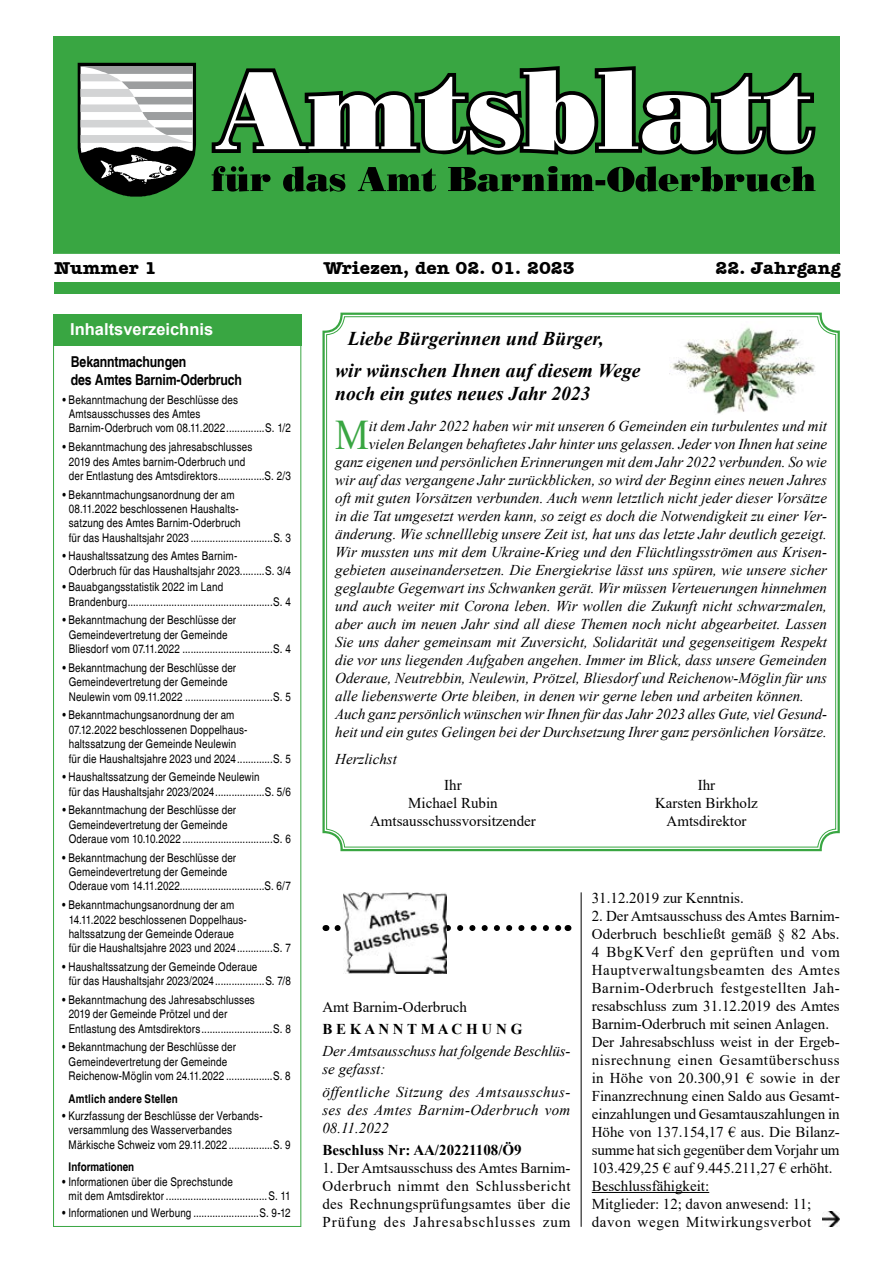
<style>
.page{position:relative;width:893px;height:1263px;background:#fff}
.page>*{position:absolute;margin:0;border:0;box-sizing:border-box;transform-origin:0 0}
.t1{font:42.15px "Times New Roman";color:#39a642;scale:.9 1}
.t2{font:italic 700 19.5px/32px "Times New Roman";color:#000}
.t3{font:700 18px "Amer Typewriter IT Cby BT";color:#000}
.t4{font:700 16.5px "Arial";color:#fff}
.t5{font:italic 15px/18px "Times New Roman";color:#000}
.t6{font:15px/18px "Times New Roman";color:#000;text-align:justify}
.t7{font:700 15px "Times New Roman";color:#000}
.t8{font:700 condensed 15px/18px "Helvetica";letter-spacing:-.01em;color:#000}
.t9{font:condensed 12px/14.4px "Helvetica";letter-spacing:.015em;color:#000}
.t10{font:700 condensed 12px "Helvetica";letter-spacing:.01em;color:#000}
</style>
<div class="page">
<svg style="left:338px;top:925px;width:223px;height:6px"></svg>
<img style="left:343px;top:892px;width:103px;height:81px">
<hr style="left:592px;top:1192px;width:117px;height:1px;background:#000">
<svg style="left:322px;top:312px;width:518px;height:540px"></svg>
<div style="left:54px;top:283px;width:785px;height:11px;background:#39a642"></div>
<div style="left:53px;top:36px;width:787px;height:217px;background:#39a642"></div>
<svg style="left:212px;top:66px;width:604px;height:126px;background:#28742e"></svg>
<svg style="left:215px;top:70px;width:596px;height:81px"></svg>
<svg style="left:78px;top:63px;width:118px;height:134px"></svg>
<img style="left:822px;top:1211px;width:18px;height:16px">
<div style="left:53px;top:315px;width:248px;height:31px;background:#39a642"></div>
<img style="left:669px;top:322px;width:146px;height:93px">
<hr style="left:581px;top:892px;width:1px;height:335px;background:#000">
<h3 class="t3" style="left:54px;top:257px;width:104px">Nummer 1</h3>
<h3 class="t3" style="left:324px;top:257px;width:252px">Wriezen, den 02. 01. 2023</h3>
<h3 class="t3" style="left:716px;top:257px;width:127px">22. Jahrgang</h3>
<h3 class="t4" style="left:70px;top:318px;width:145px">Inhaltsverzeichnis</h3>
<p class="t8" style="left:71px;top:353px;width:173px">Bekanntmachungen<br>des Amtes Barnim-Oderbruch</p>
<p class="t9" style="left:69px;top:392px;width:224px;text-indent:-6px">• Bekanntmachung der Beschlüsse des<br>Amtsausschusses des Amtes<br>Barnim-Oderbruch vom 08.11.2022..............S. 1/2</p>
<p class="t9" style="left:69px;top:440px;width:224px;text-indent:-6px">• Bekanntmachung des jahresabschlusses<br>2019 des Amtes barnim-Oderbruch und<br>der Entlastung des Amtsdirektors.................S. 2/3</p>
<p class="t9" style="left:69px;top:487px;width:224px;text-indent:-6px">• Bekanntmachungsanordnung der am<br>08.11.2022 beschlossenen Haushalts-<br>satzung des Amtes Barnim-Oderbruch<br>für das Haushaltsjahr 2023 ..............................S. 3</p>
<p class="t9" style="left:69px;top:549px;width:224px;text-indent:-6px">• Haushaltssatzung des Amtes Barnim-<br>Oderbruch für das Haushaltsjahr 2023.........S. 3/4</p>
<p class="t9" style="left:69px;top:580px;width:224px;text-indent:-6px">• Bauabgangsstatistik 2022 im Land<br>Brandenburg.....................................................S. 4</p>
<p class="t9" style="left:69px;top:613px;width:224px;text-indent:-6px">• Bekanntmachung der Beschlüsse der<br>Gemeindevertretung der Gemeinde<br>Bliesdorf vom 07.11.2022 .................................S. 4</p>
<p class="t9" style="left:69px;top:660px;width:224px;text-indent:-6px">• Bekanntmachung der Beschlüsse der<br>Gemeindevertretung der Gemeinde<br>Neulewin vom 09.11.2022 ................................S. 5</p>
<p class="t9" style="left:69px;top:708px;width:224px;text-indent:-6px">• Bekanntmachungsanordnung der am<br>07.12.2022 beschlossenen Doppelhaus&shy;haltssatzung der Gemeinde Neulewin<br>für die Haushaltsjahre 2023 und 2024.............S. 5</p>
<p class="t9" style="left:69px;top:770px;width:224px;text-indent:-6px">• Haushaltssatzung der Gemeinde Neulewin<br>für das Haushaltsjahr 2023/2024..................S. 5/6</p>
<p class="t9" style="left:69px;top:803px;width:224px;text-indent:-6px">• Bekanntmachung der Beschlüsse der<br>Gemeindevertretung der Gemeinde<br>Oderaue vom 10.10.2022 .................................S. 6</p>
<p class="t9" style="left:69px;top:850px;width:224px;text-indent:-6px">• Bekanntmachung der Beschlüsse der<br>Gemeindevertretung der Gemeinde<br>Oderaue vom 14.11.2022...............................S. 6/7</p>
<p class="t9" style="left:69px;top:898px;width:224px;text-indent:-6px">• Bekanntmachungsanordnung der am<br>14.11.2022 beschlossenen Doppelhaus&shy;haltssatzung der Gemeinde Oderaue<br>für die Haushaltsjahre 2023 und 2024.............S. 7</p>
<p class="t9" style="left:69px;top:960px;width:224px;text-indent:-6px">• Haushaltssatzung der Gemeinde Oderaue<br>für das Haushaltsjahr 2023/2024..................S. 7/8</p>
<p class="t9" style="left:69px;top:993px;width:224px;text-indent:-6px">• Bekanntmachung des Jahresabschlusses<br>2019 der Gemeinde Prötzel und der<br>Entlastung des Amtsdirektors..........................S. 8</p>
<p class="t9" style="left:69px;top:1040px;width:224px;text-indent:-6px">• Bekanntmachung der Beschlüsse der<br>Gemeindevertretung der Gemeinde<br>Reichenow-Möglin vom 24.11.2022 .................S. 8</p>
<p class="t10" style="left:69px;top:1092px;width:111px">Amtlich andere Stellen</p>
<p class="t9" style="left:69px;top:1108px;width:224px;text-indent:-6px">• Kurzfassung der Beschlüsse der Verbands&shy;versammlung des Wasserverbandes<br>Märkische Schweiz vom 29.11.2022 ................S. 9</p>
<p class="t10" style="left:69px;top:1160px;width:67px">Informationen</p>
<p class="t9" style="left:69px;top:1174px;width:224px;text-indent:-6px">• Informationen über die Sprechstunde<br>mit dem Amtsdirektor .....................................S. 11</p>
<p class="t9" style="left:62px;top:1205px;width:230px">• Informationen und Werbung ........................S. 9-12</p>
<h2 class="t2" style="left:335px;top:322px;width:307px;text-indent:13px">Liebe Bürgerinnen und Bürger,<br>wir wünschen Ihnen auf diesem Wege</h2>
<h2 class="t2" style="left:335px;top:377px;width:257px">noch ein gutes neues Jahr 2023</h2>
<h1 class="t1" style="left:335px;top:405px;width:39px">M</h1>
<p class="t5" style="left:369px;top:417px;width:460px">it dem Jahr 2022 haben wir mit unseren 6 Gemeinden ein turbulentes und mit</p>
<p class="t5" style="left:369px;top:435px;width:460px">vielen Belangen behaftetes Jahr hinter uns gelassen. Jeder von Ihnen hat seine</p>
<p class="t5" style="left:335px;top:453px;width:493px">ganz eigenen und persönlichen Erinnerungen mit dem Jahr 2022 verbunden. So wie</p>
<p class="t5" style="left:335px;top:471px;width:493px">wir auf das vergangene Jahr zurückblicken, so wird der Beginn eines neuen Jahres</p>
<p class="t5" style="left:335px;top:489px;width:493px">oft mit guten Vorsätzen verbunden. Auch wenn letztlich nicht jeder dieser Vorsätze</p>
<p class="t5" style="left:335px;top:507px;width:493px">in die Tat umgesetzt werden kann, so zeigt es doch die Notwendigkeit zu einer Ver-</p>
<p class="t5" style="left:335px;top:525px;width:493px">änderung. Wie schnelllebig unsere Zeit ist, hat uns das letzte Jahr deutlich gezeigt.</p>
<p class="t5" style="left:335px;top:543px;width:493px">Wir mussten uns mit dem Ukraine-Krieg und den Flüchtlingsströmen aus Krisen-</p>
<p class="t5" style="left:335px;top:561px;width:493px">gebieten auseinandersetzen. Die Energiekrise lässt uns spüren, wie unsere sicher</p>
<p class="t5" style="left:335px;top:579px;width:493px">geglaubte Gegenwart ins Schwanken gerät. Wir müssen Verteuerungen hinnehmen</p>
<p class="t5" style="left:335px;top:597px;width:493px">und auch weiter mit Corona leben. Wir wollen die Zukunft nicht schwarzmalen,</p>
<p class="t5" style="left:335px;top:615px;width:493px">aber auch im neuen Jahr sind all diese Themen noch nicht abgearbeitet. Lassen</p>
<p class="t5" style="left:335px;top:633px;width:493px">Sie uns daher gemeinsam mit Zuversicht, Solidarität und gegenseitigem Respekt</p>
<p class="t5" style="left:335px;top:651px;width:493px">die vor uns liegenden Aufgaben angehen. Immer im Blick, dass unsere Gemeinden</p>
<p class="t5" style="left:335px;top:669px;width:493px">Oderaue, Neutrebbin, Neulewin, Prötzel, Bliesdorf und Reichenow-Möglin für uns</p>
<p class="t5" style="left:335px;top:687px;width:470px">alle liebenswerte Orte bleiben, in denen wir gerne leben und arbeiten können.</p>
<p class="t5" style="left:335px;top:705px;width:493px">Auch ganz persönlich wünschen wir Ihnen für das Jahr 2023 alles Gute, viel Gesund-</p>
<p class="t5" style="left:335px;top:723px;width:493px">heit und ein gutes Gelingen bei der Durchsetzung Ihrer ganz persönlichen Vorsätze.</p>
<p class="t5" style="left:335px;top:749px;width:63px">Herzlichst</p>
<p class="t6" style="left:444px;top:775px;width:19px">Ihr</p>
<p class="t6" style="left:698px;top:775px;width:19px">Ihr</p>
<p class="t6" style="left:408px;top:793px;width:91px">Michael Rubin</p>
<p class="t6" style="left:655px;top:793px;width:104px">Karsten Birkholz</p>
<p class="t6" style="left:370px;top:811px;width:167px">Amtsausschussvorsitzender</p>
<p class="t6" style="left:666px;top:811px;width:81px">Amtsdirektor</p>
<p class="t6" style="left:322px;top:997px;width:146px">Amt Barnim-Oderbruch</p>
<p class="t7" style="left:322px;top:1018px;width:201px">B E K A N N T M A C H U N G</p>
<p class="t5" style="left:322px;top:1042px;width:250px">Der Amtsausschuss hat folgende Beschlüs&shy;se gefasst:</p>
<p class="t5" style="left:322px;top:1082px;width:250px;text-align:justify">öffentliche Sitzung des Amtsausschus&shy;ses des Amtes Barnim-Oderbruch vom 08.11.2022</p>
<p class="t7" style="left:322px;top:1139px;width:201px">Beschluss Nr: AA/20221108/Ö9</p>
<p class="t6" style="left:322px;top:1158px;width:250px">1. Der Amtsausschuss des Amtes Barnim-Oderbruch nimmt den Schlussbericht des Rechnungsprüfungsamtes über die Prüfung des Jahresabschlusses zum</p>
<p class="t6" style="left:592px;top:888px;width:154px">31.12.2019 zur Kenntnis.</p>
<p class="t6" style="left:592px;top:906px;width:250px;text-align:left">2. Der Amtsausschuss des Amtes Barnim-Oderbruch beschließt gemäß § 82 Abs.<br>4 BbgKVerf den geprüften und vom Hauptverwaltungsbeamten des Amtes Barnim-Oderbruch festgestellten Jah&shy;resabschluss zum 31.12.2019 des Amtes Barnim-Oderbruch mit seinen Anlagen.<br>Der Jahresabschluss weist in der Ergeb&shy;nisrechnung einen Gesamtüberschuss in Höhe von 20.300,91 € sowie in der Finanzrechnung einen Saldo aus Gesamt&shy;einzahlungen und Gesamtauszahlungen in Höhe von 137.154,17 € aus. Die Bilanz&shy;summe hat sich gegenüber dem Vorjahr um 103.429,25 € auf 9.445.211,27 € erhöht.<br>Beschlussfähigkeit:<br>Mitglieder: 12; davon anwesend: 11; davon wegen Mitwirkungsverbot</p>
</div>
